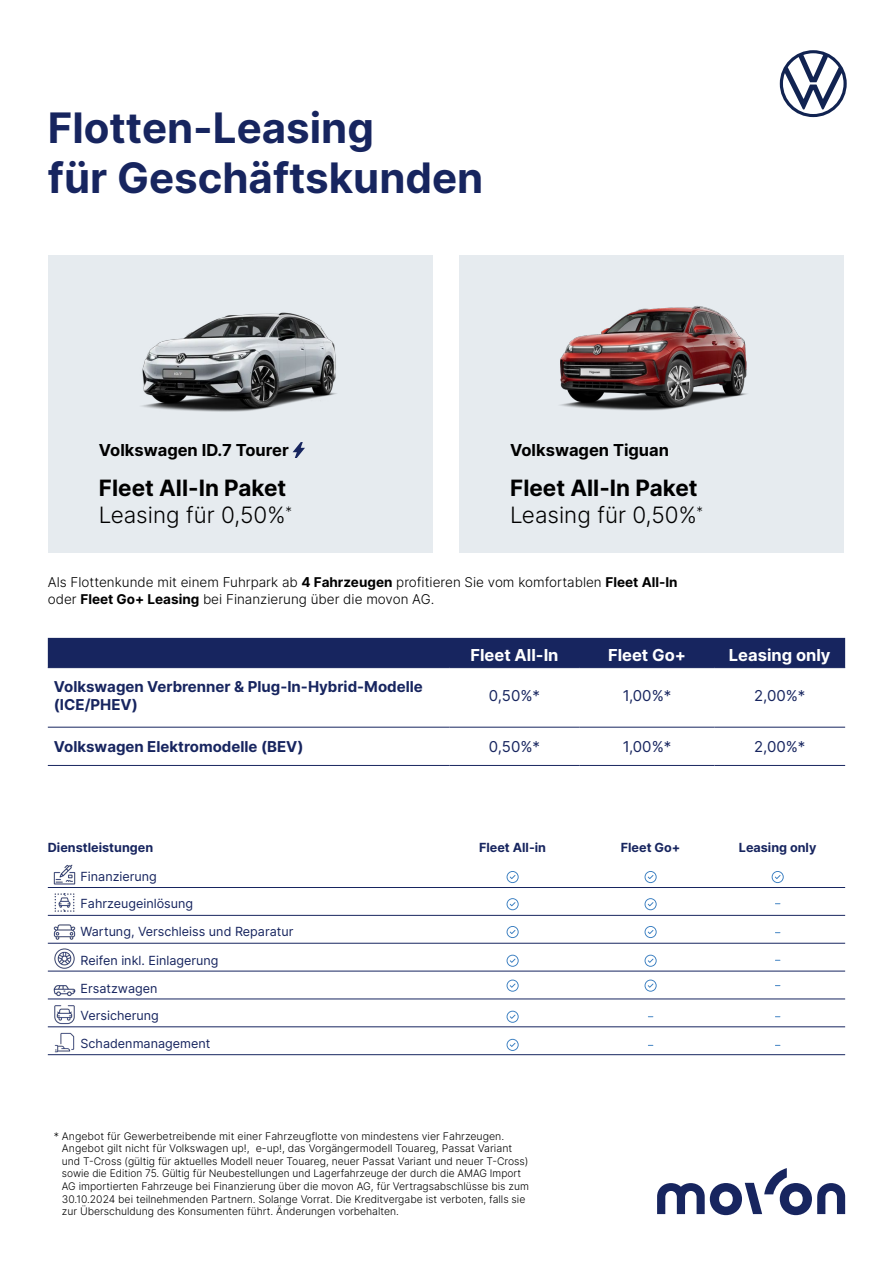
<style>
.page{position:relative;width:893px;height:1263px;background:#fff}
.page>*{position:absolute;margin:0;border:0;box-sizing:border-box;transform-origin:0 0}
.t1{font:700 42px/50.4px "Inter";color:#17255f}
.t2{font:700 22.5px/27px "Inter";color:#000}
.t3{font:700 16.5px "Inter";color:#000}
.t4{font:700 16.5px "Inter";color:#fff}
.t5{font:700 15px/18px "Inter";color:#17255f}
.t6{font:15px "Inter";color:#17255f}
.t7{font:300 13.5px/16.5px "Inter";color:#000}
.t8{font:12.6px/26.8px "Inter";color:#17255f}
.t9{font:700 12.6px "Inter";color:#17255f}
.t10{font:300 10.5px/12.6px "Inter";color:#000}
.s1{font-weight:300}
.s2{font-weight:700}
</style>
<div class="page">
<div style="left:48px;top:638px;width:797px;height:29px;background:#17255f"></div>
<hr style="left:48px;top:667px;width:401px;height:1px;background:#17255f">
<hr style="left:449px;top:667px;width:131px;height:1px;background:#17255f">
<hr style="left:580px;top:667px;width:134px;height:1px;background:#17255f">
<hr style="left:714px;top:667px;width:131px;height:1px;background:#17255f">
<hr style="left:48px;top:727px;width:401px;height:1px;background:#17255f">
<hr style="left:449px;top:727px;width:131px;height:1px;background:#17255f">
<hr style="left:580px;top:727px;width:134px;height:1px;background:#17255f">
<hr style="left:714px;top:727px;width:131px;height:1px;background:#17255f">
<hr style="left:48px;top:765px;width:401px;height:1px;background:#17255f">
<hr style="left:449px;top:765px;width:131px;height:1px;background:#17255f">
<hr style="left:580px;top:765px;width:134px;height:1px;background:#17255f">
<hr style="left:714px;top:765px;width:131px;height:1px;background:#17255f">
<div style="left:459px;top:255px;width:385px;height:298px;background:#e6ebef"></div>
<div style="left:48px;top:255px;width:384px;height:298px;background:#e6ebef"></div>
<img style="left:560px;top:306px;width:187px;height:105px">
<svg style="left:293px;top:442px;width:12px;height:16px"></svg>
<svg style="left:657px;top:1168px;width:188px;height:47px"></svg>
<svg style="left:780px;top:50px;width:67px;height:67px"></svg>
<img style="left:54px;top:864px;width:21px;height:21px">
<img style="left:54px;top:893px;width:21px;height:19px">
<img style="left:54px;top:924px;width:21px;height:19px">
<img style="left:54px;top:948px;width:21px;height:21px">
<img style="left:54px;top:985px;width:21px;height:15px">
<img style="left:54px;top:1005px;width:21px;height:20px">
<img style="left:54px;top:1032px;width:21px;height:21px">
<svg style="left:507px;top:871px;width:12px;height:12px"></svg>
<svg style="left:507px;top:898px;width:12px;height:12px"></svg>
<svg style="left:507px;top:926px;width:12px;height:12px"></svg>
<svg style="left:507px;top:955px;width:12px;height:12px"></svg>
<svg style="left:507px;top:979px;width:12px;height:13px"></svg>
<svg style="left:507px;top:1011px;width:12px;height:12px"></svg>
<svg style="left:507px;top:1039px;width:12px;height:12px"></svg>
<svg style="left:645px;top:871px;width:12px;height:12px"></svg>
<svg style="left:645px;top:898px;width:12px;height:12px"></svg>
<svg style="left:645px;top:926px;width:12px;height:12px"></svg>
<svg style="left:645px;top:955px;width:12px;height:12px"></svg>
<svg style="left:645px;top:979px;width:12px;height:13px"></svg>
<svg style="left:772px;top:871px;width:12px;height:12px"></svg>
<hr style="left:48px;top:887px;width:797px;height:1px;background:#17255f">
<hr style="left:48px;top:915px;width:797px;height:1px;background:#17255f">
<hr style="left:48px;top:943px;width:797px;height:1px;background:#17255f">
<hr style="left:48px;top:971px;width:797px;height:1px;background:#17255f">
<hr style="left:48px;top:998px;width:797px;height:1px;background:#17255f">
<hr style="left:48px;top:1026px;width:797px;height:1px;background:#17255f">
<hr style="left:48px;top:1054px;width:797px;height:1px;background:#17255f">
<img style="left:142px;top:312px;width:195px;height:100px">
<h1 class="t1" style="left:48px;top:101px;width:437px">Flotten-Leasing<br>für Geschäftskunden</h1>
<h3 class="t3" style="left:99px;top:438px;width:191px">Volkswagen ID.7 Tourer</h3>
<h2 class="t2" style="left:99px;top:474px;width:194px">Fleet All-In Paket<br><span class="s1">Leasing für 0,50%</span><sup>*</sup></h2>
<h3 class="t3" style="left:510px;top:438px;width:160px">Volkswagen Tiguan</h3>
<h2 class="t2" style="left:510px;top:474px;width:194px">Fleet All-In Paket<br><span class="s1">Leasing für 0,50%</span><sup>*</sup></h2>
<p class="t7" style="left:48px;top:574px;width:631px">Als Flottenkunde mit einem Fuhrpark ab <span class="s2">4 Fahrzeugen</span> profitieren Sie vom komfortablen <span class="s2">Fleet All-In </span>oder <span class="s2">Fleet Go+ Leasing</span> bei Finanzierung über die movon AG.</p>
<h3 class="t4" style="left:470px;top:643px;width:90px">Fleet All-In</h3>
<h3 class="t4" style="left:608px;top:643px;width:80px">Fleet Go+</h3>
<h3 class="t4" style="left:729px;top:643px;width:103px">Leasing only</h3>
<h3 class="t5" style="left:54px;top:677px;width:370px">Volkswagen Verbrenner &amp; Plug-In-Hybrid-Modelle (ICE/PHEV)</h3>
<h3 class="t6" style="left:489px;top:684px;width:53px">0,50%*</h3>
<h3 class="t6" style="left:623px;top:684px;width:50px">1,00%*</h3>
<h3 class="t6" style="left:754px;top:684px;width:53px">2,00%*</h3>
<h3 class="t5" style="left:54px;top:737px;width:251px">Volkswagen Elektromodelle (BEV)</h3>
<h3 class="t6" style="left:489px;top:735px;width:53px">0,50%*</h3>
<h3 class="t6" style="left:623px;top:735px;width:50px">1,00%*</h3>
<h3 class="t6" style="left:754px;top:735px;width:53px">2,00%*</h3>
<p class="t9" style="left:48px;top:838px;width:107px">Dienstleistungen</p>
<p class="t8" style="left:81px;top:863px;width:114px">Finanzierung<br>Fahrzeugeinlösung</p>
<p class="t8" style="left:81px;top:917px;width:214px">Wartung, Verschleiss und Reparatur</p>
<p class="t8" style="left:81px;top:946px;width:139px">Reifen inkl. Einlagerung</p>
<p class="t8" style="left:81px;top:974px;width:80px">Ersatzwagen<br>Versicherung</p>
<p class="t8" style="left:81px;top:1029px;width:131px">Schadenmanagement</p>
<p class="t9" style="left:479px;top:838px;width:69px">Fleet All-in</p>
<p class="t9" style="left:621px;top:838px;width:61px">Fleet Go+</p>
<p class="t9" style="left:739px;top:838px;width:79px">Leasing only</p>
<p class="t10" style="left:62px;top:1129px;width:468px;text-indent:-8px">* Angebot für Gewerbetreibende mit einer Fahrzeugflotte von mindestens vier Fahrzeugen.<br>Angebot gilt nicht für Volkswagen up!, e-up!, das Vorgängermodell Touareg, Passat Variant und T-Cross (gültig für aktuelles Modell neuer Touareg, neuer Passat Variant und neuer T-Cross) sowie die Edition 75. Gültig für Neubestellungen und Lagerfahrzeuge der durch die AMAG Import AG importierten Fahrzeuge bei Finanzierung über die movon AG, für Vertragsabschlüsse bis zum 30.10.2024 bei teilnehmenden Partnern. Solange Vorrat. Die Kreditvergabe ist verboten, falls sie zur Überschuldung des Konsumenten führt. Änderungen vorbehalten.</p>
</div>
